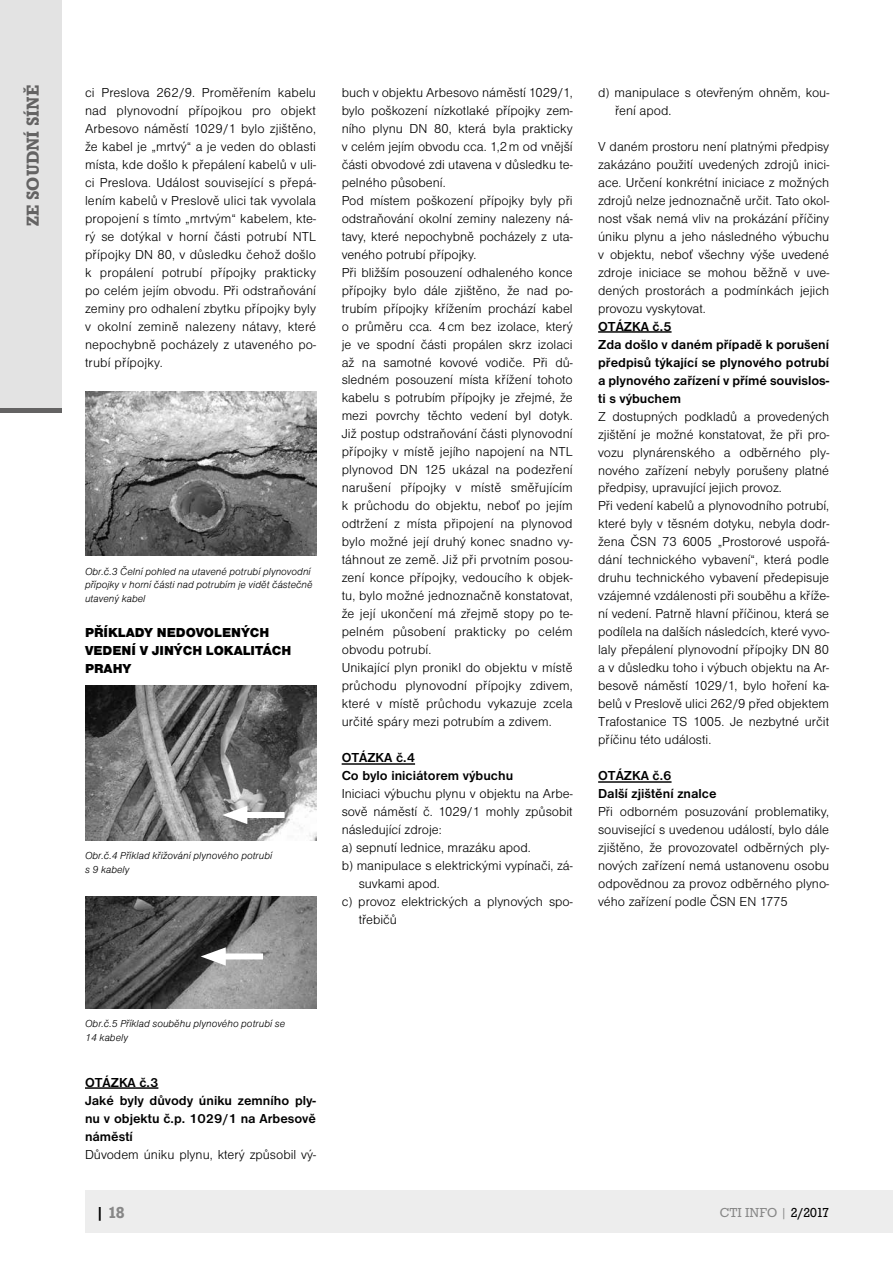
<style>
.page{position:relative;width:893px;height:1263px;background:#fff}
.page>*{position:absolute;margin:0;border:0;box-sizing:border-box;transform-origin:0 0}
.t1{font:500 18px "Roctus TCE";color:#646363}
.t2{font:500 16.5px "Roctus TCE";color:#878787}
.t3{font:300 13.5px/18px "Nimbus Sans DCE";color:#000;text-align:justify}
.t4{font:700 13.5px/18px "Nimbus Sans DCE";color:#000}
.t5{font:900 13.5px/18px "Nimbus Sans DCE";color:#000}
.t6{font:13.5px "Roctus TCE";color:#878787}
.t7{font:italic 300 10.5px/13.5px "Nimbus Sans DCE";color:#000}
.s1{color:#000}
</style>
<div class="page">
<div style="left:85px;top:1191px;width:808px;height:42px;background:#ededed"></div>
<div style="left:0;top:0;width:62px;height:412px;background:#e3e3e3"></div>
<hr style="left:0;top:408px;width:62px;height:4px;background:#646363">
<img style="left:85px;top:391px;width:231px;height:165px">
<img style="left:85px;top:685px;width:231px;height:155px">
<img style="left:85px;top:896px;width:231px;height:113px">
<hr style="left:342px;top:763px;width:73px;height:2px;background:#000">
<hr style="left:598px;top:331px;width:74px;height:2px;background:#000">
<hr style="left:598px;top:781px;width:74px;height:2px;background:#000">
<div style="left:237px;top:812px;width:48px;height:6px;background:#fff"></div>
<svg style="left:222px;top:806px;width:25px;height:18px"></svg>
<div style="left:215px;top:953px;width:48px;height:6px;background:#fff"></div>
<svg style="left:201px;top:947px;width:25px;height:19px"></svg>
<hr style="left:85px;top:1087px;width:73px;height:2px;background:#000">
<h1 class="t1" style="left:22px;top:226px;width:142px;rotate:-90deg">ZE SOUDNÍ SÍNĚ</h1>
<p class="t3" style="left:85px;top:83px;width:233px">ci Preslova 262/9. Proměřením kabelu nad plynovodní přípojkou pro objekt Arbesovo náměstí 1029/1 bylo zjištěno, že kabel je „mrtvý“ a je veden do oblasti místa, kde došlo k přepálení kabelů v uli&shy;ci Preslova. Událost související s přepá&shy;lením kabelů v Preslově ulici tak vyvolala propojení s tímto „mrtvým“ kabelem, kte&shy;rý se dotýkal v horní části potrubí NTL přípojky DN 80, v důsledku čehož došlo k propálení potrubí přípojky prakticky po celém jejím obvodu. Při odstraňování zeminy pro odhalení zbytku přípojky byly v okolní zemině nalezeny nátavy, které nepochybně pocházely z utaveného po&shy;trubí přípojky.</p>
<p class="t7" style="left:85px;top:565px;width:229px">Obr.č.3 Čelní pohled na utavené potrubí plynovodní přípojky v horní části nad potrubím je vidět částečně utavený kabel</p>
<p class="t5" style="left:85px;top:623px;width:208px">PŘÍKLADY NEDOVOLENÝCH<br>VEDENÍ V JINÝCH LOKALITÁCH<br>PRAHY</p>
<p class="t7" style="left:85px;top:849px;width:189px">Obr.č.4 Příklad křižování plynového potrubí s 9 kabely</p>
<p class="t3" style="left:342px;top:83px;width:233px;text-align:left">buch v objektu Arbesovo náměstí 1029/1, bylo poškození nízkotlaké přípojky zem&shy;ního plynu DN 80, která byla prakticky v celém jejím obvodu cca. 1,2m od vnější části obvodové zdi utavena v důsledku te&shy;pelného působení.<br>Pod místem poškození přípojky byly při odstraňování okolní zeminy nalezeny ná&shy;tavy, které nepochybně pocházely z uta&shy;veného potrubí přípojky.<br>Při bližším posouzení odhaleného konce přípojky bylo dále zjištěno, že nad po&shy;trubím přípojky křížením prochází kabel o průměru cca. 4cm bez izolace, který je ve spodní části propálen skrz izolaci až na samotné kovové vodiče. Při dů&shy;sledném posouzení místa křížení tohoto kabelu s potrubím přípojky je zřejmé, že mezi povrchy těchto vedení byl dotyk.<br>Již postup odstraňování části plynovodní přípojky v místě jejího napojení na NTL plynovod DN 125 ukázal na podezření narušení přípojky v místě směřujícím k průchodu do objektu, neboť po jejím odtržení z místa připojení na plynovod bylo možné její druhý konec snadno vy&shy;táhnout ze země. Již při prvotním posou&shy;zení konce přípojky, vedoucího k objek&shy;tu, bylo možné jednoznačně konstatovat, že její ukončení má zřejmě stopy po te&shy;pelném působení prakticky po celém obvodu potrubí.<br>Unikající plyn pronikl do objektu v místě průchodu plynovodní přípojky zdivem, které v místě průchodu vykazuje zcela určité spáry mezi potrubím a zdivem.</p>
<p class="t4" style="left:342px;top:749px;width:173px">OTÁZKA č.4<br>Co bylo iniciátorem výbuchu</p>
<p class="t3" style="left:342px;top:785px;width:233px">Iniciaci výbuchu plynu v objektu na Arbe-</p>
<p class="t3" style="left:342px;top:803px;width:233px">sově náměstí č. 1029/1 mohly způsobit</p>
<p class="t3" style="left:342px;top:821px;width:102px">následující zdroje:</p>
<p class="t3" style="left:342px;top:839px;width:191px">a) sepnutí lednice, mrazáku apod.</p>
<p class="t3" style="left:342px;top:857px;width:233px">b) manipulace s elektrickými vypínači, zá-</p>
<p class="t3" style="left:359px;top:875px;width:83px">suvkami apod.</p>
<p class="t3" style="left:342px;top:893px;width:233px">c) provoz elektrických a plynových spo-</p>
<p class="t3" style="left:359px;top:911px;width:40px">třebičů</p>
<p class="t3" style="left:615px;top:83px;width:216px;text-indent:-17px">d) manipulace s otevřeným ohněm, kou&shy;ření apod.</p>
<p class="t3" style="left:598px;top:137px;width:233px">V daném prostoru není platnými předpisy zakázáno použití uvedených zdrojů inici&shy;ace. Určení konkrétní iniciace z možných zdrojů nelze jednoznačně určit. Tato okol&shy;nost však nemá vliv na prokázání příčiny úniku plynu a jeho následného výbuchu v objektu, neboť všechny výše uvedené zdroje iniciace se mohou běžně v uve&shy;dených prostorách a podmínkách jejich provozu vyskytovat.</p>
<p class="t4" style="left:598px;top:317px;width:233px">OTÁZKA č.5<br>Zda došlo v daném případě k porušení předpisů týkající se plynového potrubí a plynového zařízení v přímé souvislos&shy;ti s výbuchem</p>
<p class="t3" style="left:598px;top:407px;width:233px;text-align:left">Z dostupných podkladů a provedených zjištění je možné konstatovat, že při pro&shy;vozu plynárenského a odběrného ply&shy;nového zařízení nebyly porušeny platné předpisy, upravující jejich provoz.<br>Při vedení kabelů a plynovodního potrubí, které byly v těsném dotyku, nebyla dodr&shy;žena ČSN 73 6005 „Prostorové uspořá&shy;dání technického vybavení“, která podle druhu technického vybavení předepisuje vzájemné vzdálenosti při souběhu a kříže&shy;ní vedení. Patrně hlavní příčinou, která se podílela na dalších následcích, které vyvo&shy;laly přepálení plynovodní přípojky DN 80 a v důsledku toho i výbuch objektu na Ar&shy;besově náměstí 1029/1, bylo hoření ka&shy;belů v Preslově ulici 262/9 před objektem Trafostanice TS 1005. Je nezbytné určit příčinu této události.</p>
<p class="t4" style="left:598px;top:767px;width:120px">OTÁZKA č.6<br>Další zjištění znalce</p>
<p class="t3" style="left:598px;top:803px;width:233px">Při odborném posuzování problematiky, související s uvedenou událostí, bylo dále zjištěno, že provozovatel odběrných ply&shy;nových zařízení nemá ustanovenu osobu odpovědnou za provoz odběrného plyno&shy;vého zařízení podle ČSN EN 1775</p>
<p class="t7" style="left:85px;top:1017px;width:202px">Obr.č.5 Příklad souběhu plynového potrubí se<br>14 kabely</p>
<p class="t4" style="left:85px;top:1073px;width:232px">OTÁZKA č.3<br>Jaké byly důvody úniku zemního ply&shy;nu v objektu č.p. 1029/1 na Arbesově náměstí</p>
<p class="t3" style="left:85px;top:1145px;width:232px">Důvodem úniku plynu, který způsobil vý-</p>
<p class="t2" style="left:96px;top:1203px;width:30px"><span class="s1">|</span> 18</p>
<p class="t6" style="left:720px;top:1205px;width:111px">CTI INFO | <span class="s1">2/2017</span></p>
</div>
